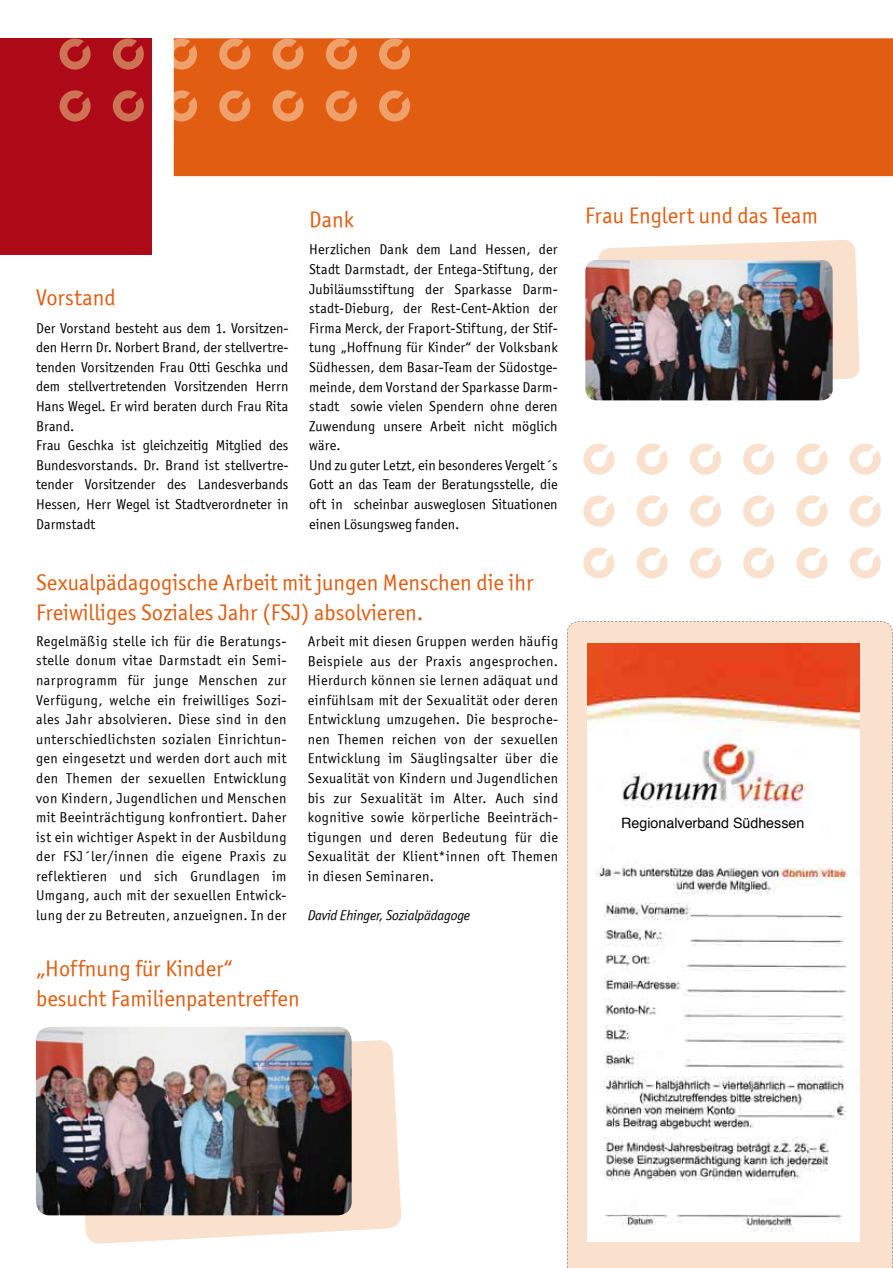
<style>
.page{position:relative;width:893px;height:1268px;background:#fff}
.page>*{position:absolute;margin:0;border:0;box-sizing:border-box;transform-origin:0 0}
.t1{font:22.5px/29.4px "Officina Sans ITCTT Book";color:#e15d12}
.t2{font:14.25px/19.5px "Officina Sans ITCTT Book";letter-spacing:.01em;color:#000}
.t3{font:italic 14.25px "Officina Sans ITCTT Book";letter-spacing:-.015em;color:#000}
.t4{font:14.25px "Helvetica";color:#000}
</style>
<div class="page">
<svg style="left:77px;top:1040px;width:324px;height:203px;fill:#fae1ce"></svg>
<div style="left:174px;top:38px;width:719px;height:138px;background:#e15d12"></div>
<div style="left:0;top:38px;width:152px;height:216px;background:#ae0917"></div>
<svg style="left:60px;top:38px;width:31px;height:32px"></svg>
<svg style="left:113px;top:38px;width:31px;height:32px"></svg>
<svg style="left:173px;top:38px;width:24px;height:32px"></svg>
<svg style="left:219px;top:38px;width:31px;height:32px"></svg>
<svg style="left:273px;top:38px;width:31px;height:32px"></svg>
<svg style="left:326px;top:38px;width:31px;height:32px"></svg>
<svg style="left:379px;top:38px;width:31px;height:32px"></svg>
<svg style="left:60px;top:90px;width:31px;height:31px"></svg>
<svg style="left:113px;top:90px;width:31px;height:31px"></svg>
<svg style="left:173px;top:90px;width:24px;height:31px"></svg>
<svg style="left:219px;top:90px;width:31px;height:31px"></svg>
<svg style="left:273px;top:90px;width:31px;height:31px"></svg>
<svg style="left:326px;top:90px;width:31px;height:31px"></svg>
<svg style="left:379px;top:90px;width:31px;height:31px"></svg>
<svg style="left:567px;top:621px;width:326px;height:646px"></svg>
<svg style="left:583px;top:443px;width:31px;height:31px"></svg>
<svg style="left:637px;top:443px;width:31px;height:31px"></svg>
<svg style="left:690px;top:443px;width:31px;height:31px"></svg>
<svg style="left:743px;top:443px;width:31px;height:31px"></svg>
<svg style="left:796px;top:443px;width:31px;height:31px"></svg>
<svg style="left:850px;top:443px;width:31px;height:31px"></svg>
<svg style="left:583px;top:495px;width:31px;height:31px"></svg>
<svg style="left:637px;top:495px;width:31px;height:31px"></svg>
<svg style="left:690px;top:495px;width:31px;height:31px"></svg>
<svg style="left:743px;top:495px;width:31px;height:31px"></svg>
<svg style="left:796px;top:495px;width:31px;height:31px"></svg>
<svg style="left:850px;top:495px;width:31px;height:31px"></svg>
<svg style="left:583px;top:547px;width:31px;height:31px"></svg>
<svg style="left:637px;top:547px;width:31px;height:31px"></svg>
<svg style="left:690px;top:547px;width:31px;height:31px"></svg>
<svg style="left:743px;top:547px;width:31px;height:31px"></svg>
<svg style="left:796px;top:547px;width:31px;height:31px"></svg>
<svg style="left:850px;top:547px;width:31px;height:31px"></svg>
<svg style="left:598px;top:240px;width:262px;height:140px"></svg>
<img style="left:585px;top:260px;width:248px;height:140px">
<div style="left:613px;top:816px;width:210px;height:43px;background:#fff"></div>
<img style="left:36px;top:1027px;width:316px;height:187px">
<h1 class="t1" style="left:36px;top:282px;width:81px">Vorstand</h1>
<p class="t2" style="left:36px;top:318px;width:254px">Der Vorstand besteht aus dem 1. Vorsitzen&shy;den Herrn Dr. Norbert Brand, der stellvertre&shy;tenden Vorsitzenden Frau Otti Geschka und dem stellvertretenden Vorsitzenden Herrn Hans Wegel. Er wird beraten durch Frau Rita Brand.<br>Frau Geschka ist gleichzeitig Mitglied des Bundesvorstands. Dr. Brand ist stellvertre&shy;tender Vorsitzender des Landesverbands Hessen, Herr Wegel ist Stadtverordneter in Darmstadt</p>
<h1 class="t1" style="left:309px;top:204px;width:46px">Dank</h1>
<p class="t2" style="left:309px;top:240px;width:250px">Herzlichen Dank dem Land Hessen, der Stadt Darmstadt, der Entega-Stiftung, der Jubiläumsstiftung der Sparkasse Darm&shy;stadt-Dieburg, der Rest-Cent-Aktion der Firma Merck, der Fraport-Stiftung, der Stif&shy;tung „Hoffnung für Kinder“ der Volksbank Südhessen, dem Basar-Team der Südostge&shy;meinde, dem Vorstand der Sparkasse Darm&shy;stadt sowie vielen Spendern ohne deren Zuwendung unsere Arbeit nicht möglich wäre.<br>Und zu guter Letzt, ein besonderes Vergelt´s Gott an das Team der Beratungsstelle, die oft in scheinbar ausweglosen Situationen einen Lösungsweg fanden.</p>
<h1 class="t1" style="left:36px;top:568px;width:499px">Sexualpädagogische Arbeit mit jungen Menschen die ihr<br>Freiwilliges Soziales Jahr (FSJ) absolvieren.</h1>
<p class="t2" style="left:36px;top:631px;width:252px;text-align:justify">Regelmäßig stelle ich für die Beratungs&shy;stelle donum vitae Darmstadt ein Semi&shy;narprogramm für junge Menschen zur Verfügung, welche ein freiwilliges Sozi&shy;ales Jahr absolvieren. Diese sind in den unterschiedlichsten sozialen Einrichtun&shy;gen eingesetzt und werden dort auch mit den Themen der sexuellen Entwicklung von Kindern, Jugendlichen und Menschen mit Beeinträchtigung konfrontiert. Daher ist ein wichtiger Aspekt in der Ausbildung der FSJ´ler/innen die eigene Praxis zu reflektieren und sich Grundlagen im Umgang, auch mit der sexuellen Entwick&shy;lung der zu Betreuten, anzueignen. In der</p>
<p class="t2" style="left:308px;top:631px;width:252px;text-align:justify">Arbeit mit diesen Gruppen werden häufig Beispiele aus der Praxis angesprochen.<br>Hierdurch können sie lernen adäquat und einfühlsam mit der Sexualität oder deren Entwicklung umzugehen. Die besproche&shy;nen Themen reichen von der sexuellen Entwicklung im Säuglingsalter über die Sexualität von Kindern und Jugendlichen bis zur Sexualität im Alter. Auch sind kognitive sowie körperliche Beeinträch&shy;tigungen und deren Bedeutung für die Sexualität der Klient*innen oft Themen in diesen Seminaren.</p>
<p class="t3" style="left:308px;top:906px;width:164px">David Ehinger, Sozialpädagoge</p>
<h1 class="t1" style="left:36px;top:953px;width:265px">„Hoffnung für Kinder“ besucht Familienpatentreffen</h1>
<h1 class="t1" style="left:585px;top:200px;width:234px">Frau Englert und das Team</h1>
<p class="t4" style="left:621px;top:811px;width:184px">Regionalverband Südhessen</p>
</div>
